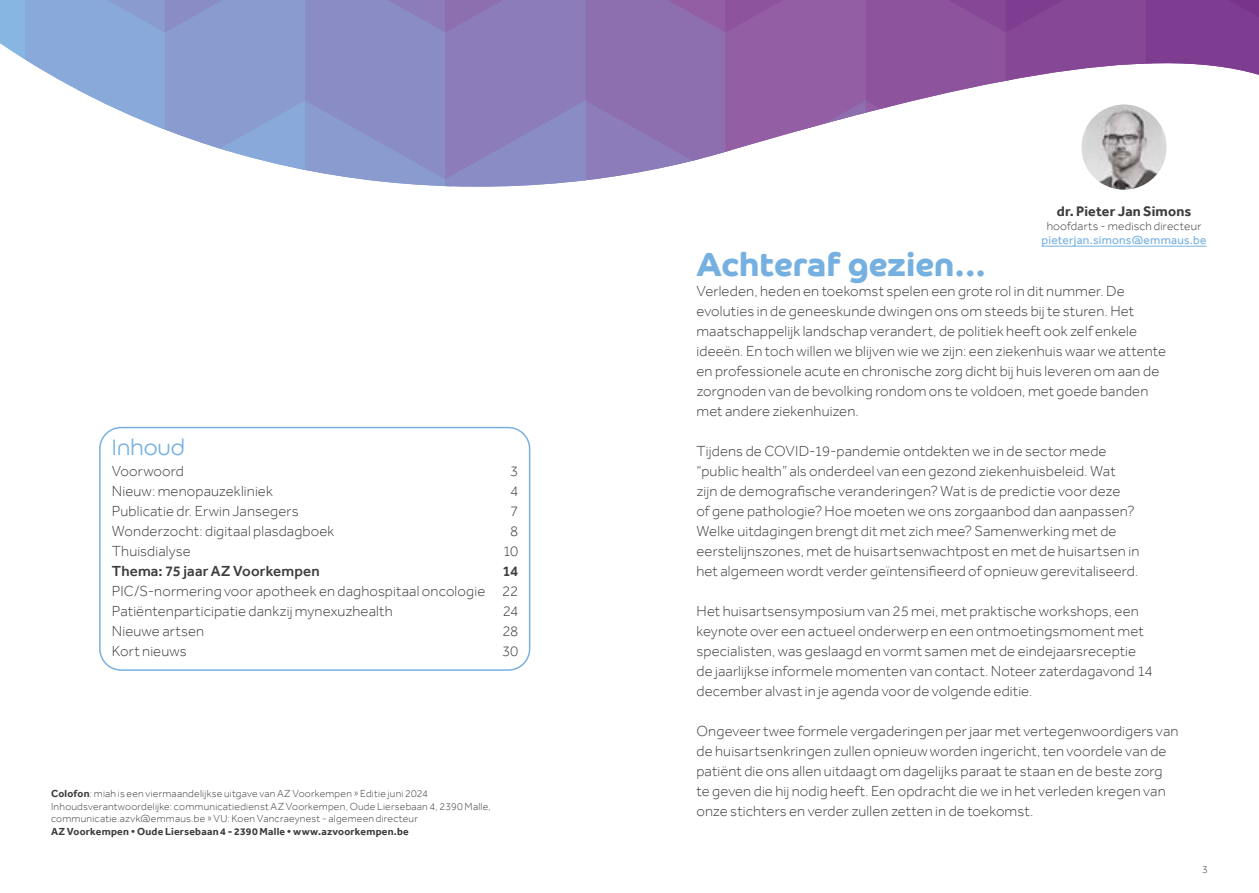
<style>
.page{position:relative;width:1259px;height:893px;background:#fff}
.page>*{position:absolute;margin:0;border:0;box-sizing:border-box;transform-origin:0 0}
.t1{font:700 33px "Co Headline";letter-spacing:.005em;color:#75b0e1}
.t2{font:300 22.5px "Co Headline";color:#75b0e1}
.t3{font:300 15px/20px "Effra";letter-spacing:.01em;color:#3d3d3c}
.t4{font:500 15px "Effra";letter-spacing:.01em;color:#3d3d3c}
.t5{font:700 14.25px "Effra";letter-spacing:.01em;color:#3d3d3c}
.t6{font:300 12px "Effra";letter-spacing:.015em;color:#3d3d3c}
.t7{font:12px "Effra";letter-spacing:.02em;color:#75b0e1}
.t8{font:300 10.5px/12.6px "Effra";letter-spacing:.02em;color:#3d3d3c}
.t9{font:700 10.5px "Effra";letter-spacing:.02em;color:#3d3d3c}
.s1{font-weight:700}
</style>
<div class="page">
<div style="left:99px;top:427px;width:431px;height:244px;border:2px solid #78b1e0;border-radius:21px"></div>
<svg style="left:0;top:0;width:1259px;height:187px"></svg>
<div style="left:1081px;top:105px;width:85px;height:85px;background:#dadada;border-radius:50%"></div>
<img style="left:1086px;top:105px;width:75px;height:85px">
<hr style="left:1041px;top:246px;width:165px;height:1px;background:#75b0e1">
<h2 class="t2" style="left:112px;top:434px;width:74px">Inhoud</h2>
<p class="t3" style="left:112px;top:461px;width:73px">Voorwoord</p>
<p class="t3" style="left:510px;top:461px;width:10px">3</p>
<p class="t3" style="left:112px;top:481px;width:163px">Nieuw: menopauzekliniek</p>
<p class="t3" style="left:510px;top:481px;width:10px">4</p>
<p class="t3" style="left:112px;top:501px;width:188px">Publicatie dr. Erwin Jansegers</p>
<p class="t3" style="left:510px;top:501px;width:10px">7</p>
<p class="t3" style="left:112px;top:521px;width:224px">Wonderzocht: digitaal plasdagboek</p>
<p class="t3" style="left:510px;top:521px;width:10px">8</p>
<p class="t3" style="left:112px;top:541px;width:80px">Thuisdialyse</p>
<p class="t3" style="left:503px;top:541px;width:17px">10</p>
<p class="t4" style="left:112px;top:562px;width:209px">Thema: 75 jaar AZ Voorkempen</p>
<p class="t4" style="left:502px;top:562px;width:18px">14</p>
<p class="t3" style="left:112px;top:581px;width:408px">PIC/S-normering voor apotheek en daghospitaal oncologie 22<br>Patiëntenparticipatie dankzij mynexuzhealth</p>
<p class="t3" style="left:503px;top:601px;width:17px">24</p>
<p class="t3" style="left:112px;top:621px;width:94px">Nieuwe artsen</p>
<p class="t3" style="left:502px;top:621px;width:18px">28</p>
<p class="t3" style="left:112px;top:641px;width:76px">Kort nieuws</p>
<p class="t3" style="left:502px;top:641px;width:18px">30</p>
<p class="t8" style="left:51px;top:787px;width:441px"><span class="s1">Colofon</span>: miah is een viermaandelijkse uitgave van AZ Voorkempen » Editie juni 2024<br>Inhoudsverantwoordelijke: communicatiedienst AZ Voorkempen, Oude Liersebaan 4, 2390 Malle, communicatie.azvk@emmaus.be » VU: Koen Vancraeynest - algemeen directeur</p>
<p class="t9" style="left:51px;top:825px;width:359px">AZ Voorkempen • Oude Liersebaan 4 - 2390 Malle • www.azvoorkempen.be</p>
<p class="t5" style="left:1056px;top:202px;width:136px">dr. Pieter Jan Simons</p>
<p class="t6" style="left:1046px;top:219px;width:156px">hoofdarts - medisch directeur</p>
<p class="t7" style="left:1041px;top:233px;width:166px">pieterjan.simons@emmaus.be</p>
<h1 class="t1" style="left:696px;top:245px;width:291px">Achteraf gezien...</h1>
<p class="t3" style="left:696px;top:280px;width:471px">Verleden, heden en toekomst spelen een grote rol in dit nummer. De evoluties in de geneeskunde dwingen ons om steeds bij te sturen. Het maatschappelijk landschap verandert, de politiek heeft ook zelf enkele ideeën. En toch willen we blijven wie we zijn: een ziekenhuis waar we attente en professionele acute en chronische zorg dicht bij huis leveren om aan de zorgnoden van de bevolking rondom ons te voldoen, met goede banden met andere ziekenhuizen.</p>
<p class="t3" style="left:696px;top:441px;width:444px">Tijdens de COVID-19-pandemie ontdekten we in de sector mede “public health” als onderdeel van een gezond ziekenhuisbeleid. Wat zijn de demografische veranderingen? Wat is de predictie voor deze<br>of gene pathologie? Hoe moeten we ons zorgaanbod dan aanpassen?<br>Welke uitdagingen brengt dit met zich mee? Samenwerking met de eerstelijnszones, met de huisartsenwachtpost en met de huisartsen in het algemeen wordt verder geïntensifieerd of opnieuw gerevitaliseerd.</p>
<p class="t3" style="left:696px;top:601px;width:457px">Het huisartsensymposium van 25 mei, met praktische workshops, een keynote over een actueel onderwerp en een ontmoetingsmoment met specialisten, was geslaagd en vormt samen met de eindejaarsreceptie de jaarlijkse informele momenten van contact. Noteer zaterdagavond 14 december alvast in je agenda voor de volgende editie.</p>
<p class="t3" style="left:696px;top:721px;width:483px">Ongeveer twee formele vergaderingen per jaar met vertegenwoordigers van de huisartsenkringen zullen opnieuw worden ingericht, ten voordele van de patiënt die ons allen uitdaagt om dagelijks paraat te staan en de beste zorg te geven die hij nodig heeft. Een opdracht die we in het verleden kregen van onze stichters en verder zullen zetten in de toekomst.</p>
<p class="t8" style="left:1202px;top:863px;width:7px">3</p>
</div>
